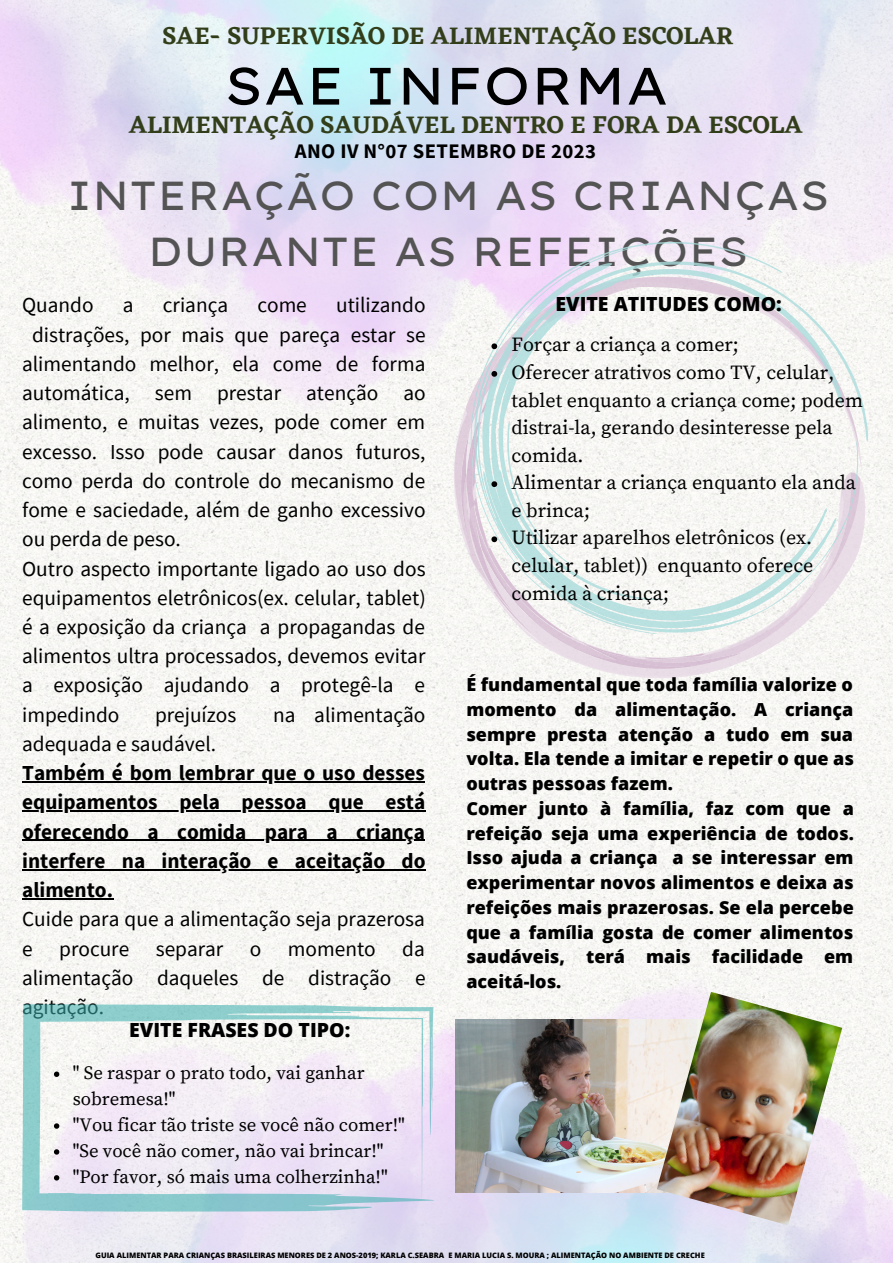
<style>
.page{position:relative;width:893px;height:1264px;background:#fff}
.page>*{position:absolute;margin:0;border:0;box-sizing:border-box;transform-origin:0 0}
.t1{font:52.5px "Lexend Exa";color:#000}
.t2{font:40.5px/56.2px "Lexend Exa";color:#545454;text-align:center}
.t3{font:600 24.9px "Eczar";color:#323d19}
.t4{font:21.3px/29.2px "Source Sans Pro";color:#000;text-align:justify}
.t5{font:700 21.3px/29.2px "Source Sans Pro";color:#000;text-align:justify}
.t6{font:700 20.7px "Source Sans Pro";letter-spacing:.02em;color:#000}
.t7{font:19.95px/27.6px "Source Serif Pro";color:#000}
.t8{font:800 19.5px "Open Sans";color:#000}
.t9{font:18.75px/26px "Source Serif Pro";color:#000}
.t10{font:800 18px/24.8px "Open Sans";color:#000;text-align:justify}
.t11{font:800 7.5px "Open Sans";color:#000}
</style>
<div class="page">
<div style="left:0;top:656px;width:892px;height:55px;background:#f7f6f4"></div>
<img style="left:0;top:711px;width:892px;height:551px">
<img style="left:0;top:0;width:892px;height:656px">
<hr style="left:22px;top:781px;width:403px;height:1px;background:#000">
<hr style="left:22px;top:810px;width:403px;height:1px;background:#000">
<hr style="left:22px;top:839px;width:403px;height:2px;background:#000">
<hr style="left:22px;top:869px;width:403px;height:1px;background:#000">
<hr style="left:22px;top:898px;width:91px;height:1px;background:#000">
<svg style="left:22px;top:1004px;width:433px;height:207px"></svg>
<svg style="left:54px;top:1071px;width:5px;height:5px"></svg>
<svg style="left:54px;top:1123px;width:5px;height:5px"></svg>
<svg style="left:54px;top:1149px;width:5px;height:5px"></svg>
<svg style="left:54px;top:1175px;width:5px;height:5px"></svg>
<svg style="left:469px;top:633px;width:396px;height:43px;fill:#f5f5f2"></svg>
<svg style="left:782px;top:261px;width:86px;height:372px;fill:#f6f5f3"></svg>
<svg style="left:470px;top:241px;width:312px;height:38px"></svg>
<svg style="left:473px;top:248px;width:156px;height:31px;background:#ecdcf5"></svg>
<svg style="left:453px;top:279px;width:407px;height:392px"></svg>
<img style="left:455px;top:1019px;width:201px;height:173px">
<img style="left:656px;top:991px;width:186px;height:234px">
<p class="t3" style="left:162px;top:21px;width:573px">SAE- SUPERVISÃO DE ALIMENTAÇÃO ESCOLAR</p>
<p class="t1" style="left:224px;top:52px;width:446px">SAE INFORMA</p>
<p class="t3" style="left:129px;top:109px;width:674px">ALIMENTAÇÃO SAUDÁVEL DENTRO E FORA DA ESCOLA</p>
<p class="t6" style="left:295px;top:138px;width:303px">ANO IV N°07 SETEMBRO DE 2023</p>
<p class="t2" style="left:67px;top:166px;width:764px">INTERAÇÃO COM AS CRIANÇAS<br>DURANTE AS REFEIÇÕES</p>
<p class="t4" style="left:22px;top:290px;width:73px">Quando</p>
<p class="t4" style="left:123px;top:290px;width:12px">a</p>
<p class="t4" style="left:163px;top:290px;width:67px">criança</p>
<p class="t4" style="left:257px;top:290px;width:51px">come</p>
<p class="t4" style="left:336px;top:290px;width:91px">utilizando</p>
<p class="t4" style="left:32px;top:319px;width:395px">distrações, por mais que pareça estar se</p>
<p class="t4" style="left:22px;top:348px;width:405px">alimentando melhor, ela come de forma</p>
<p class="t4" style="left:22px;top:378px;width:405px">automática, sem prestar atenção ao</p>
<p class="t4" style="left:22px;top:407px;width:404px">alimento, e muitas vezes, pode comer em</p>
<p class="t4" style="left:22px;top:436px;width:405px">excesso. Isso pode causar danos futuros,</p>
<p class="t4" style="left:22px;top:465px;width:404px">como perda do controle do mecanismo de</p>
<p class="t4" style="left:22px;top:495px;width:405px">fome e saciedade, além de ganho excessivo</p>
<p class="t4" style="left:22px;top:524px;width:160px">ou perda de peso.</p>
<p class="t4" style="left:22px;top:553px;width:405px">Outro aspecto importante ligado ao uso dos equipamentos eletrônicos(ex. celular, tablet) é a exposição da criança a propagandas de alimentos ultra processados, devemos evitar a exposição ajudando a protegê-la e impedindo</p>
<p class="t8" style="left:555px;top:290px;width:228px">EVITE ATITUDES COMO:</p>
<p class="t7" style="left:511px;top:332px;width:229px">Forçar a criança a comer;</p>
<p class="t7" style="left:511px;top:359px;width:353px">Oferecer atrativos como TV, celular, tablet enquanto a criança come; podem distrai-la, gerando desinteresse pela comida.</p>
<p class="t7" style="left:511px;top:469px;width:346px">Alimentar a criança enquanto ela anda e brinca;</p>
<p class="t7" style="left:511px;top:525px;width:303px;text-align:justify">Utilizar aparelhos eletrônicos (ex. celular, tablet)) enquanto oferece comida à criança;</p>
<p class="t10" style="left:466px;top:671px;width:389px">É fundamental que toda família valorize o momento da alimentação. A criança sempre presta atenção a tudo em sua volta. Ela tende a imitar e repetir o que as outras pessoas fazem.</p>
<p class="t10" style="left:466px;top:795px;width:389px">Comer junto à família, faz com que a refeição seja uma experiência de todos.<br>Isso ajuda a criança a se interessar em experimentar novos alimentos e deixa as refeições mais prazerosas. Se ela percebe que a família gosta de comer alimentos saudáveis, terá mais facilidade em aceitá-los.</p>
<p class="t4" style="left:155px;top:699px;width:83px">prejuízos</p>
<p class="t4" style="left:273px;top:699px;width:154px">na alimentação</p>
<p class="t4" style="left:22px;top:728px;width:195px">adequada e saudável.</p>
<p class="t5" style="left:22px;top:758px;width:405px">Também é bom lembrar que o uso desses equipamentos pela pessoa que está oferecendo a comida para a criança interfere na interação e aceitação do alimento.</p>
<p class="t4" style="left:22px;top:904px;width:405px">Cuide para que a alimentação seja prazerosa e procure separar o momento da alimentação daqueles de distração e agitação.</p>
<p class="t8" style="left:129px;top:1016px;width:222px">EVITE FRASES DO TIPO:</p>
<p class="t9" style="left:73px;top:1060px;width:293px">" Se raspar o prato todo, vai ganhar sobremesa!"</p>
<p class="t9" style="left:73px;top:1112px;width:333px">"Vou ficar tão triste se você não comer!"</p>
<p class="t9" style="left:73px;top:1138px;width:312px">"Se você não comer, não vai brincar!"</p>
<p class="t9" style="left:73px;top:1164px;width:316px">"Por favor, só mais uma colherzinha!"</p>
<p class="t11" style="left:95px;top:1249px;width:610px">GUIA ALIMENTAR PARA CRIANÇAS BRASILEIRAS MENORES DE 2 ANOS-2019; KARLA C.SEABRA E MARIA LUCIA S. MOURA ; ALIMENTAÇÃO NO AMBIENTE DE CRECHE</p>
</div>
